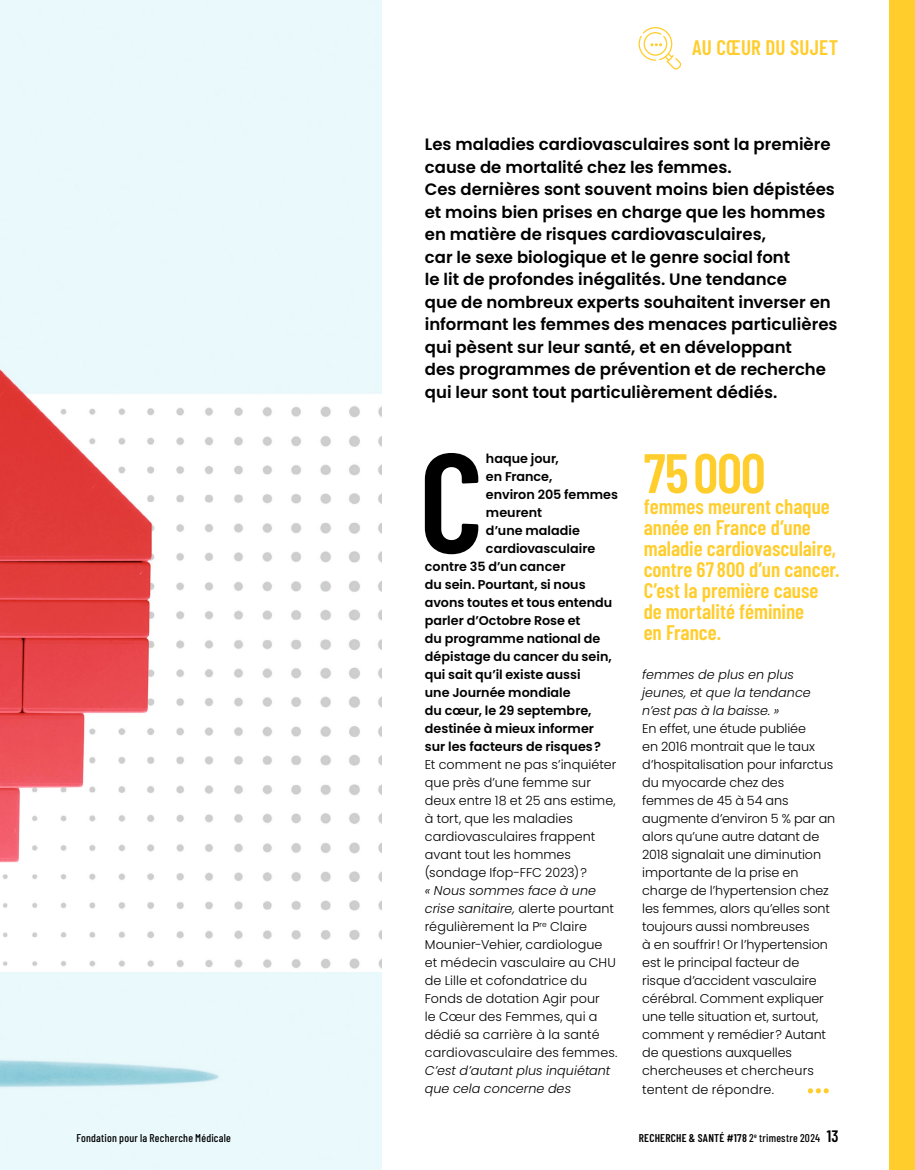
<style>
.page{position:relative;width:915px;height:1170px;background:#fff}
.page>*{position:absolute;margin:0;border:0;box-sizing:border-box;transform-origin:0 0}
.t1{font:600 141.3px "Barlow Condensed";color:#000}
.t2{font:600 55.5px "Barlow Condensed";letter-spacing:-.015em;color:#ffcd2c}
.t3{font:600 21px/21px "Barlow Condensed";color:#ffcd2c}
.t4{font:600 16.5px/22.5px "Poppins";color:#000}
.t5{font:300 12.75px/18px "Poppins";letter-spacing:-.005em;color:#000}
.t6{font:600 12.75px "Poppins";color:#000}
.t7{font:italic 300 12.75px/18px "Poppins";color:#000}
.t8{font:600 11.25px "Barlow Condensed";letter-spacing:.02em;color:#000}
.t9{font:500 11.25px "Barlow Condensed";letter-spacing:.02em;color:#000}
.s1{font-style:italic}
.s2{font-weight:500}
.s3{font-size:16.5px}
</style>
<div class="page">
<img style="left:0;top:0;width:381px;height:1169px">
<div style="left:888px;top:0;width:26px;height:1169px;background:#ffcd2c"></div>
<svg style="left:638px;top:27px;width:43px;height:43px"></svg>
<svg style="left:807px;top:1088px;width:21px;height:5px"></svg>
<h3 class="t3" style="left:691px;top:36px;width:148px">AU CŒUR DU SUJET</h3>
<p class="t4" style="left:424px;top:133px;width:414px">Les maladies cardiovasculaires sont la première cause de mortalité chez les femmes.<br>Ces dernières sont souvent moins bien dépistées et moins bien prises en charge que les hommes en matière de risques cardiovasculaires,<br>car le sexe biologique et le genre social font<br>le lit de profondes inégalités. Une tendance<br>que de nombreux experts souhaitent inverser en informant les femmes des menaces particulières qui pèsent sur leur santé, et en développant<br>des programmes de prévention et de recherche qui leur sont tout particulièrement dédiés.</p>
<h1 class="t1" style="left:419px;top:401px;width:66px">C</h1>
<p class="t6" style="left:486px;top:451px;width:74px">haque jour,</p>
<p class="t6" style="left:486px;top:469px;width:68px">en France,</p>
<p class="t6" style="left:486px;top:487px;width:133px">environ 205 femmes</p>
<p class="t6" style="left:486px;top:505px;width:57px">meurent</p>
<p class="t6" style="left:486px;top:523px;width:95px">d’une maladie</p>
<p class="t6" style="left:486px;top:541px;width:111px">cardiovasculaire</p>
<p class="t6" style="left:424px;top:559px;width:142px">contre 35 d’un cancer</p>
<p class="t6" style="left:424px;top:577px;width:162px">du sein. Pourtant, si nous</p>
<p class="t6" style="left:424px;top:595px;width:189px">avons toutes et tous entendu</p>
<p class="t6" style="left:424px;top:613px;width:157px">parler d’Octobre Rose et</p>
<p class="t6" style="left:424px;top:631px;width:177px">du programme national de</p>
<p class="t6" style="left:424px;top:649px;width:188px">dépistage du cancer du sein,</p>
<p class="t6" style="left:424px;top:667px;width:157px">qui sait qu’il existe aussi</p>
<p class="t6" style="left:424px;top:685px;width:147px">une Journée mondiale</p>
<p class="t6" style="left:424px;top:703px;width:168px">du cœur, le 29 septembre,</p>
<p class="t6" style="left:424px;top:721px;width:171px">destinée à mieux informer</p>
<p class="t6" style="left:424px;top:739px;width:178px">sur les facteurs de risques?</p>
<p class="t5" style="left:424px;top:755px;width:193px">Et comment ne pas s’inquiéter que près d’une femme sur deux entre 18 et 25 ans estime, à tort, que les maladies cardiovasculaires frappent avant tout les hommes (sondage Ifop-FFC 2023)?</p>
<p class="t5" style="left:424px;top:881px;width:194px"><span class="s1">« Nous sommes face à une crise sanitaire,</span> alerte pourtant régulièrement la P<sup>re</sup> Claire<br>Mounier-Vehier, cardiologue et médecin vasculaire au CHU de Lille et cofondatrice du<br>Fonds de dotation Agir pour<br>le Cœur des Femmes, qui a dédié sa carrière à la santé cardiovasculaire des femmes.</p>
<p class="t7" style="left:424px;top:1061px;width:187px">C’est d’autant plus inquiétant que cela concerne des</p>
<h2 class="t2" style="left:643px;top:433px;width:123px">75000</h2>
<h3 class="t3" style="left:643px;top:494px;width:197px">femmes meurent chaque année en France d’une maladie cardiovasculaire, contre 67 800 d’un cancer.<br>C’est la première cause de mortalité féminine<br>en France.</h3>
<p class="t7" style="left:642px;top:665px;width:170px">femmes de plus en plus jeunes, et que la tendance n’est pas à la baisse. »</p>
<p class="t5" style="left:642px;top:719px;width:194px">En effet, une étude publiée<br>en 2016 montrait que le taux d’hospitalisation pour infarctus du myocarde chez des femmes de 45 à 54 ans augmente d’environ 5 % par an alors qu’une autre datant de<br>2018 signalait une diminution importante de la prise en charge de l’hypertension chez les femmes, alors qu’elles sont toujours aussi nombreuses<br>à en souffrir! Or l’hypertension est le principal facteur de risque d’accident vasculaire cérébral. Comment expliquer une telle situation et, surtout, comment y remédier? Autant de questions auxquelles chercheuses et chercheurs tentent de répondre.</p>
<p class="t9" style="left:77px;top:1129px;width:156px">Fondation pour la Recherche Médicale</p>
<p class="t8" style="left:638px;top:1129px;width:201px">RECHERCHE &amp; SANTÉ #178 <span class="s2">2</span><sup>e</sup> <span class="s2">trimestre 2024</span> <span class="s3">13</span></p>
</div>
